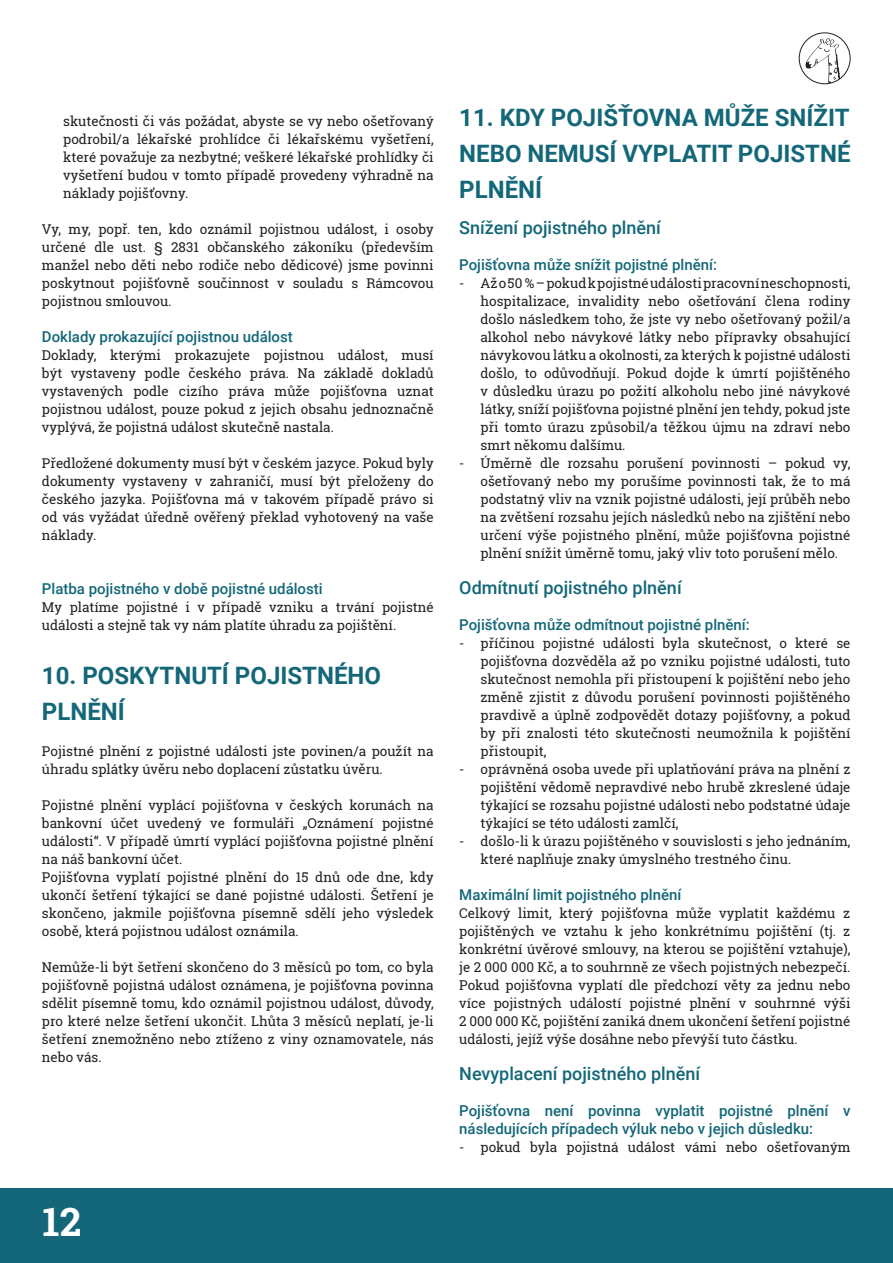
<style>
.page{position:relative;width:893px;height:1263px;background:#fff}
.page>*{position:absolute;margin:0;border:0;box-sizing:border-box;transform-origin:0 0}
.t1{font:700 39px "Roboto Slab";color:#fff}
.t2{font:700 24px/36px "Roboto";color:#136779}
.t3{font:500 18px "Roboto";color:#136779}
.t4{font:500 15px/18px "Roboto";color:#136779}
.t5{font:13.5px/18px "Roboto Slab";color:#231f20;text-align:justify}
</style>
<div class="page">
<div style="left:0;top:1188px;width:893px;height:75px;background:#136779"></div>
<svg style="left:805px;top:38px;width:37px;height:46px"></svg>
<div style="left:799px;top:33px;width:51px;height:51px;border:1px solid #231f20;border-radius:50%"></div>
<p class="t5" style="left:63px;top:112px;width:372px">skutečnosti či vás požádat, abyste se vy nebo ošetřovaný podrobil/a lékařské prohlídce či lékařskému vyšetření, které považuje za nezbytné; veškeré lékařské prohlídky či vyšetření budou v tomto případě provedeny výhradně na náklady pojišťovny.</p>
<p class="t5" style="left:42px;top:220px;width:393px">Vy, my, popř. ten, kdo oznámil pojistnou událost, i osoby určené dle ust. § 2831 občanského zákoníku (především manžel nebo děti nebo rodiče nebo dědicové) jsme povinni poskytnout pojišťovně součinnost v souladu s Rámcovou pojistnou smlouvou.</p>
<p class="t4" style="left:42px;top:327px;width:252px">Doklady prokazující pojistnou událost</p>
<p class="t5" style="left:42px;top:346px;width:393px">Doklady, kterými prokazujete pojistnou událost, musí být vystaveny podle českého práva. Na základě dokladů vystavených podle cizího práva může pojišťovna uznat pojistnou událost, pouze pokud z jejich obsahu jednoznačně vyplývá, že pojistná událost skutečně nastala.</p>
<p class="t5" style="left:42px;top:454px;width:393px">Předložené dokumenty musí být v českém jazyce. Pokud byly dokumenty vystaveny v zahraničí, musí být přeloženy do českého jazyka. Pojišťovna má v takovém případě právo si od vás vyžádat úředně ověřený překlad vyhotovený na vaše náklady.</p>
<p class="t4" style="left:42px;top:579px;width:282px">Platba pojistného v době pojistné události</p>
<p class="t5" style="left:42px;top:598px;width:393px">My platíme pojistné i v případě vzniku a trvání pojistné události a stejně tak vy nám platíte úhradu za pojištění.</p>
<h2 class="t2" style="left:42px;top:657px;width:341px">10. POSKYTNUTÍ POJISTNÉHO<br>PLNĚNÍ</h2>
<p class="t5" style="left:42px;top:742px;width:393px">Pojistné plnění z pojistné události jste povinen/a použít na úhradu splátky úvěru nebo doplacení zůstatku úvěru.</p>
<p class="t5" style="left:42px;top:796px;width:393px;text-align:left">Pojistné plnění vyplácí pojišťovna v českých korunách na bankovní účet uvedený ve formuláři „Oznámení pojistné události“. V případě úmrtí vyplácí pojišťovna pojistné plnění na náš bankovní účet.<br>Pojišťovna vyplatí pojistné plnění do 15 dnů ode dne, kdy ukončí šetření týkající se dané pojistné události. Šetření je skončeno, jakmile pojišťovna písemně sdělí jeho výsledek osobě, která pojistnou událost oznámila.</p>
<p class="t5" style="left:42px;top:958px;width:393px">Nemůže-li být šetření skončeno do 3 měsíců po tom, co byla pojišťovně pojistná událost oznámena, je pojišťovna povinna sdělit písemně tomu, kdo oznámil pojistnou událost, důvody, pro které nelze šetření ukončit. Lhůta 3 měsíců neplatí, je-li šetření znemožněno nebo ztíženo z viny oznamovatele, nás nebo vás.</p>
<h1 class="t1" style="left:43px;top:1195px;width:40px">12</h1>
<h2 class="t2" style="left:459px;top:99px;width:393px;text-align:justify">11. KDY POJIŠŤOVNA MŮŽE SNÍŽIT NEBO NEMUSÍ VYPLATIT POJISTNÉ PLNĚNÍ</h2>
<h3 class="t3" style="left:459px;top:215px;width:203px">Snížení pojistného plnění</h3>
<p class="t4" style="left:459px;top:255px;width:259px">Pojišťovna může snížit pojistné plnění:</p>
<p class="t5" style="left:480px;top:274px;width:371px;text-indent:-21px">- Až o 50 % – pokud k pojistné události pracovní neschopnosti, hospitalizace, invalidity nebo ošetřování člena rodiny došlo následkem toho, že jste vy nebo ošetřovaný požil/a alkohol nebo návykové látky nebo přípravky obsahující návykovou látku a okolnosti, za kterých k pojistné události došlo, to odůvodňují. Pokud dojde k úmrtí pojištěného v důsledku úrazu po požití alkoholu nebo jiné návykové látky, sníží pojišťovna pojistné plnění jen tehdy, pokud jste při tomto úrazu způsobil/a těžkou újmu na zdraví nebo smrt někomu dalšímu.</p>
<p class="t5" style="left:480px;top:454px;width:371px;text-indent:-21px">- Úměrně dle rozsahu porušení povinnosti – pokud vy, ošetřovaný nebo my porušíme povinnosti tak, že to má podstatný vliv na vznik pojistné události, její průběh nebo na zvětšení rozsahu jejích následků nebo na zjištění nebo určení výše pojistného plnění, může pojišťovna pojistné plnění snížit úměrně tomu, jaký vliv toto porušení mělo.</p>
<h3 class="t3" style="left:459px;top:575px;width:224px">Odmítnutí pojistného plnění</h3>
<p class="t4" style="left:459px;top:615px;width:292px">Pojišťovna může odmítnout pojistné plnění:</p>
<p class="t5" style="left:480px;top:634px;width:371px;text-indent:-21px">- příčinou pojistné události byla skutečnost, o které se pojišťovna dozvěděla až po vzniku pojistné události, tuto skutečnost nemohla při přistoupení k pojištění nebo jeho změně zjistit z důvodu porušení povinnosti pojištěného pravdivě a úplně zodpovědět dotazy pojišťovny, a pokud by při znalosti této skutečnosti neumožnila k pojištění přistoupit,</p>
<p class="t5" style="left:480px;top:760px;width:371px;text-indent:-21px">- oprávněná osoba uvede při uplatňování práva na plnění z pojištění vědomě nepravdivé nebo hrubě zkreslené údaje týkající se rozsahu pojistné události nebo podstatné údaje týkající se této události zamlčí,</p>
<p class="t5" style="left:480px;top:832px;width:371px;text-indent:-21px">- došlo-li k úrazu pojištěného v souvislosti s jeho jednáním, které naplňuje znaky úmyslného trestného činu.</p>
<p class="t4" style="left:459px;top:885px;width:224px">Maximální limit pojistného plnění</p>
<p class="t5" style="left:459px;top:904px;width:393px">Celkový limit, který pojišťovna může vyplatit každému z pojištěných ve vztahu k jeho konkrétnímu pojištění (tj. z konkrétní úvěrové smlouvy, na kterou se pojištění vztahuje), je 2 000 000 Kč, a to souhrnně ze všech pojistných nebezpečí.<br>Pokud pojišťovna vyplatí dle předchozí věty za jednu nebo více pojistných událostí pojistné plnění v souhrnné výši 2 000 000 Kč, pojištění zaniká dnem ukončení šetření pojistné události, jejíž výše dosáhne nebo převýší tuto částku.</p>
<h3 class="t3" style="left:459px;top:1061px;width:243px">Nevyplacení pojistného plnění</h3>
<p class="t4" style="left:459px;top:1101px;width:393px">Pojišťovna není povinna vyplatit pojistné plnění v následujících případech výluk nebo v jejich důsledku:</p>
<p class="t5" style="left:459px;top:1138px;width:393px">- pokud byla pojistná událost vámi nebo ošetřovaným</p>
</div>
